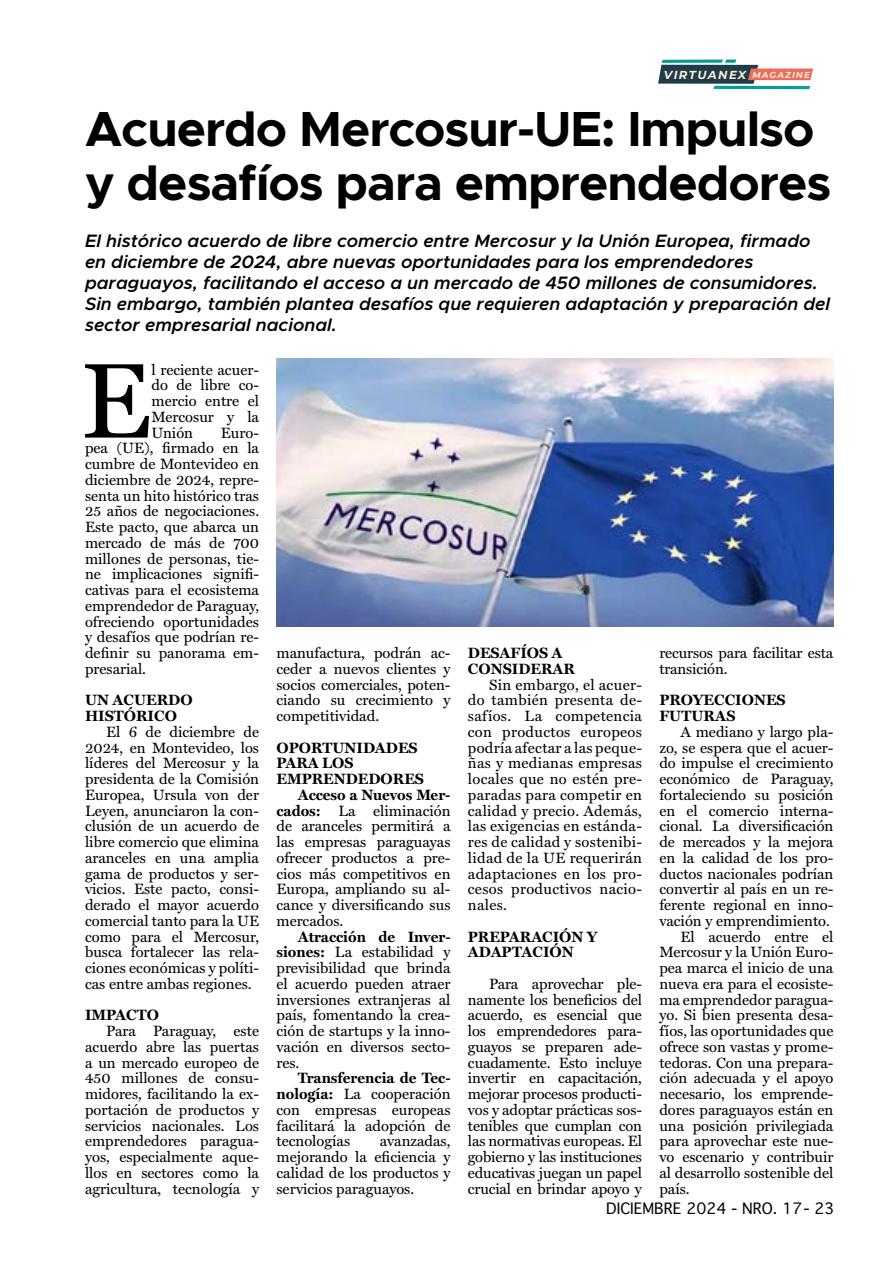
<style>
.page{position:relative;width:893px;height:1263px;background:#fff}
.page>*{position:absolute;margin:0;border:0;box-sizing:border-box;transform-origin:0 0}
.t1{font:107.25px "Miller Text";color:#000}
.t2{font:700 49.5px/54px "Metropolis";letter-spacing:-.02em;color:#000}
.t3{font:italic 600 18px/21px "Metropolis";color:#000}
.t4{font:15px/15.8px "Miller Text";color:#000;text-align:justify}
.t5{font:700 15px/15.8px "Miller Text";color:#000}
.t6{font:15px "Geneva";color:#000}
.t7{font:italic 700 11.55px "Montserrat";letter-spacing:.12em;color:#fdeddc}
.s1{font-size:8.7px}
.s2{font-weight:700}
</style>
<div class="page">
<svg style="left:658px;top:60px;width:155px;height:29px"></svg>
<img style="left:276px;top:359px;width:557px;height:268px">
<p class="t7" style="left:664px;top:66px;width:148px">VIRTUANEX <span class="s1">MAGAZINE</span></p>
<h2 class="t2" style="left:85px;top:102px;width:748px">Acuerdo Mercosur-UE: Impulso y desafíos para emprendedores</h2>
<p class="t3" style="left:85px;top:230px;width:746px">El histórico acuerdo de libre comercio entre Mercosur y la Unión Europea, firmado en diciembre de 2024, abre nuevas oportunidades para los emprendedores paraguayos, facilitando el acceso a un mercado de 450 millones de consumidores.<br>Sin embargo, también plantea desafíos que requieren adaptación y preparación del sector empresarial nacional.</p>
<h1 class="t1" style="left:80px;top:316px;width:73px">E</h1>
<p class="t4" style="left:152px;top:360px;width:109px">l reciente acuer&shy;do de libre co&shy;mercio entre el Mercosur y la Unión</p>
<p class="t4" style="left:85px;top:423px;width:176px;text-indent:136px">Euro&shy;pea (UE), firmado en la cumbre de Montevideo en diciembre de 2024, repre&shy;senta un hito histórico tras 25 años de negociaciones.<br>Este pacto, que abarca un mercado de más de 700 millones de personas, tie&shy;ne implicaciones signifi&shy;cativas para el ecosistema emprendedor de Paraguay, ofreciendo oportunidades y desafíos que podrían re&shy;definir su panorama em&shy;presarial.</p>
<p class="t5" style="left:85px;top:692px;width:109px">UN ACUERDO<br>HISTÓRICO</p>
<p class="t4" style="left:85px;top:723px;width:176px;text-indent:21px">El 6 de diciembre de 2024, en Montevideo, los líderes del Mercosur y la presidenta de la Comisión Europea, Ursula von der Leyen, anunciaron la con&shy;clusión de un acuerdo de libre comercio que elimina aranceles en una amplia gama de productos y ser&shy;vicios. Este pacto, consi&shy;derado el mayor acuerdo comercial tanto para la UE como para el Mercosur, busca fortalecer las rela&shy;ciones económicas y políti&shy;cas entre ambas regiones.</p>
<p class="t5" style="left:85px;top:1007px;width:76px">IMPACTO</p>
<p class="t4" style="left:85px;top:1022px;width:176px;text-indent:21px">Para Paraguay, este acuerdo abre las puertas a un mercado europeo de 450 millones de consu&shy;midores, facilitando la ex&shy;portación de productos y servicios nacionales. Los emprendedores paragua&shy;yos, especialmente aque&shy;llos en sectores como la agricultura, tecnología y</p>
<p class="t5" style="left:468px;top:644px;width:109px">DESAFÍOS A<br>CONSIDERAR</p>
<p class="t4" style="left:468px;top:675px;width:176px;text-indent:21px">Sin embargo, el acuer&shy;do también presenta de&shy;safíos. La competencia con productos europeos podría afectar a las peque&shy;ñas y medianas empresas locales que no estén pre&shy;paradas para competir en calidad y precio. Además, las exigencias en estánda&shy;res de calidad y sostenibi&shy;lidad de la UE requerirán adaptaciones en los pro&shy;cesos productivos nacio&shy;nales.</p>
<p class="t5" style="left:468px;top:928px;width:131px">PREPARACIÓN Y<br>ADAPTACIÓN</p>
<p class="t4" style="left:468px;top:975px;width:176px;text-indent:21px">Para aprovechar ple&shy;namente los beneficios del acuerdo, es esencial que los emprendedores para&shy;guayos se preparen ade&shy;cuadamente. Esto incluye invertir en capacitación, mejorar procesos producti&shy;vos y adoptar prácticas sos&shy;tenibles que cumplan con las normativas europeas. El gobierno y las instituciones educativas juegan un papel crucial en brindar apoyo y</p>
<p class="t4" style="left:659px;top:644px;width:176px">recursos para facilitar esta transición.</p>
<p class="t5" style="left:659px;top:692px;width:128px">PROYECCIONES<br>FUTURAS</p>
<p class="t4" style="left:681px;top:723px;width:154px">A mediano y largo pla-</p>
<p class="t4" style="left:659px;top:738px;width:176px">zo, se espera que el acuer-</p>
<p class="t4" style="left:659px;top:754px;width:176px">do impulse el crecimiento</p>
<p class="t4" style="left:659px;top:770px;width:176px">económico de Paraguay,</p>
<p class="t4" style="left:659px;top:786px;width:176px">fortaleciendo su posición</p>
<p class="t4" style="left:659px;top:801px;width:176px">en el comercio interna-</p>
<p class="t4" style="left:659px;top:817px;width:176px">cional. La diversificación</p>
<p class="t4" style="left:659px;top:833px;width:176px">de mercados y la mejora</p>
<p class="t4" style="left:659px;top:849px;width:176px">en la calidad de los pro-</p>
<p class="t4" style="left:659px;top:864px;width:176px">ductos nacionales podrían</p>
<p class="t4" style="left:659px;top:880px;width:176px">convertir al país en un re-</p>
<p class="t4" style="left:659px;top:896px;width:176px">ferente regional en inno-</p>
<p class="t4" style="left:659px;top:912px;width:172px">vación y emprendimiento.</p>
<p class="t4" style="left:681px;top:927px;width:154px">El acuerdo entre el</p>
<p class="t4" style="left:659px;top:943px;width:176px">Mercosur y la Unión Euro-</p>
<p class="t4" style="left:659px;top:959px;width:176px">pea marca el inicio de una</p>
<p class="t4" style="left:659px;top:975px;width:176px">nueva era para el ecosiste-</p>
<p class="t4" style="left:659px;top:990px;width:176px">ma emprendedor paragua-</p>
<p class="t4" style="left:659px;top:1006px;width:176px">yo. Si bien presenta desa-</p>
<p class="t4" style="left:659px;top:1022px;width:176px">fíos, las oportunidades que</p>
<p class="t4" style="left:659px;top:1038px;width:176px">ofrece son vastas y prome-</p>
<p class="t4" style="left:659px;top:1053px;width:176px">tedoras. Con una prepara-</p>
<p class="t4" style="left:659px;top:1069px;width:176px">ción adecuada y el apoyo</p>
<p class="t4" style="left:659px;top:1085px;width:176px">necesario, los emprende-</p>
<p class="t4" style="left:659px;top:1101px;width:176px">dores paraguayos están en</p>
<p class="t4" style="left:659px;top:1116px;width:176px">una posición privilegiada</p>
<p class="t4" style="left:659px;top:1132px;width:176px">para aprovechar este nue-</p>
<p class="t4" style="left:659px;top:1148px;width:176px">vo escenario y contribuir</p>
<p class="t4" style="left:659px;top:1164px;width:176px">al desarrollo sostenible del</p>
<p class="t4" style="left:659px;top:1179px;width:32px">país.</p>
<p class="t4" style="left:276px;top:644px;width:176px">manufactura, podrán ac&shy;ceder a nuevos clientes y socios comerciales, poten&shy;ciando su crecimiento y competitividad.</p>
<p class="t5" style="left:276px;top:739px;width:143px">OPORTUNIDADES</p>
<p class="t5" style="left:276px;top:755px;width:79px">PARA LOS</p>
<p class="t5" style="left:276px;top:770px;width:149px">EMPRENDEDORES</p>
<p class="t5" style="left:298px;top:786px;width:154px">Acceso a Nuevos Mer-</p>
<p class="t4" style="left:276px;top:801px;width:176px"><span class="s2">cados:</span> La eliminación</p>
<p class="t4" style="left:276px;top:817px;width:176px">de aranceles permitirá a</p>
<p class="t4" style="left:276px;top:833px;width:176px">las empresas paraguayas</p>
<p class="t4" style="left:276px;top:849px;width:176px">ofrecer productos a pre-</p>
<p class="t4" style="left:276px;top:864px;width:176px">cios más competitivos en</p>
<p class="t4" style="left:276px;top:880px;width:176px">Europa, ampliando su al-</p>
<p class="t4" style="left:276px;top:896px;width:176px">cance y diversificando sus</p>
<p class="t4" style="left:276px;top:912px;width:68px">mercados.</p>
<p class="t4" style="left:276px;top:927px;width:176px;text-indent:21px"><span class="s2">Atracción de Inver&shy;siones:</span> La estabilidad y previsibilidad que brinda el acuerdo pueden atraer inversiones extranjeras al país, fomentando la crea&shy;ción de startups y la inno&shy;vación en diversos secto&shy;res.</p>
<p class="t4" style="left:276px;top:1069px;width:176px;text-indent:21px"><span class="s2">Transferencia de Tec&shy;nología:</span> La cooperación con empresas europeas facilitará la adopción de tecnologías</p>
<p class="t4" style="left:276px;top:1132px;width:176px;text-indent:103px">avanzadas, mejorando la eficiencia y calidad de los productos y servicios paraguayos.</p>
<p class="t6" style="left:606px;top:1200px;width:230px">DICIEMBRE 2024 - NRO. 17- 23</p>
</div>
